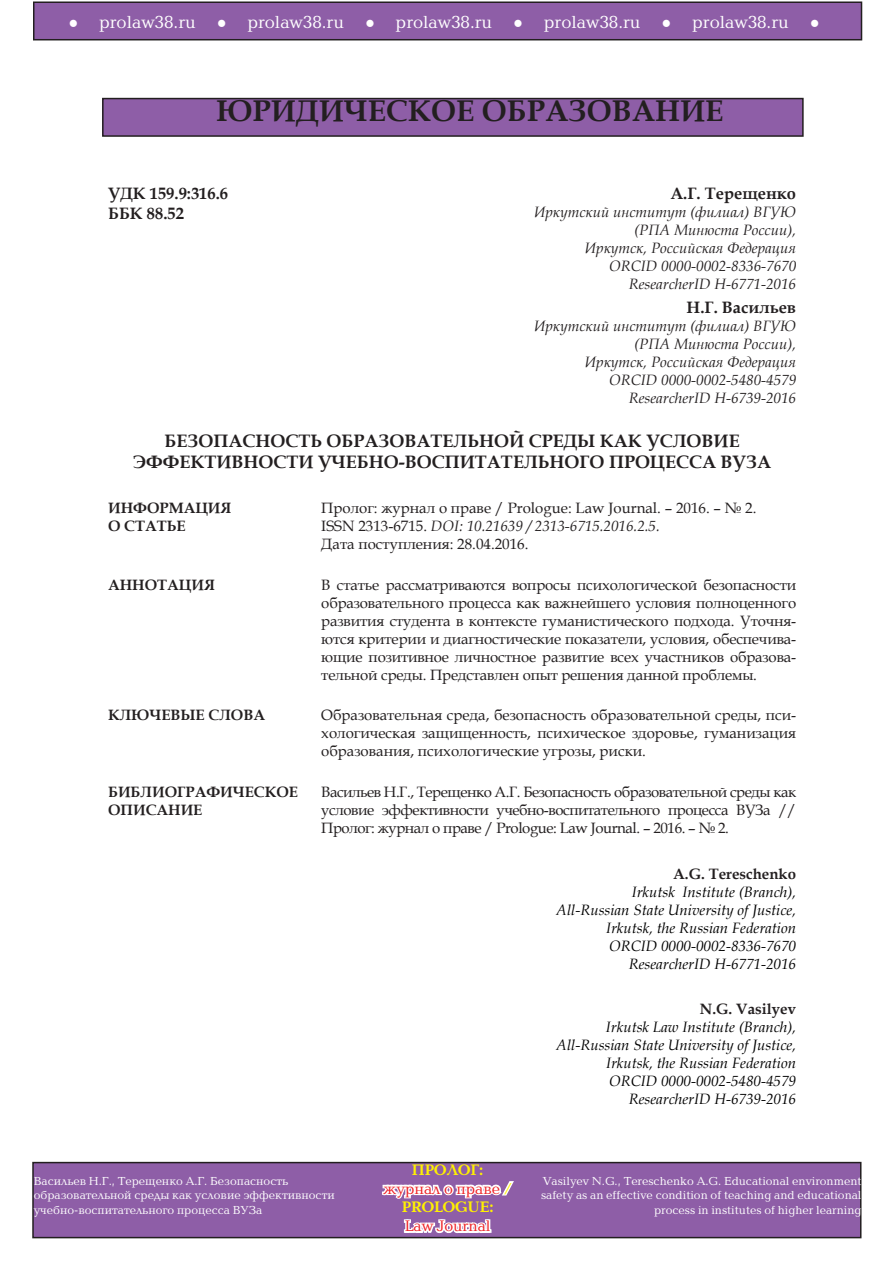
<style>
.page{position:relative;width:893px;height:1263px;background:#fff}
.page>*{position:absolute;margin:0;border:0;box-sizing:border-box;transform-origin:0 0}
.t1{font:700 30px "Book Antiqua";color:#231f20}
.t2{font:700 18px/21.6px "Book Antiqua";color:#231f20;text-align:center}
.t3{font:18px "Baltica C";color:#fff}
.t4{font:700 16.5px/19.8px "Book Antiqua";color:#231f20}
.t5{font:700 15.75px/18.9px "Baltica C";color:#fff101;text-align:center}
.t6{font:15.75px "Baltica C";color:#ee1f23}
.t7{font:15px/18px "Book Antiqua";color:#231f20;text-align:justify}
.t8{font:italic 15px/18px "Book Antiqua";color:#000;text-align:right}
.t9{font:italic 15px/18px "Book Antiqua";color:#231f20;text-align:right}
.t10{font:700 15px/18px "Book Antiqua";color:#231f20}
.t11{font:12px/14.4px "Baltica C";color:#fff}
.s1{font-family:"Book Antiqua";font-size:16.5px}
.s2{font-style:italic}
.s3{font-weight:400;color:#ee1f23}
.s4{font-weight:400}
</style>
<div class="page">
<div style="left:34px;top:2px;width:827px;height:38px;background:#8e5ea7"></div>
<div style="left:33px;top:2px;width:829px;height:38px;border:2px solid #231f20"></div>
<div style="left:33px;top:1162px;width:828px;height:75px;background:#8e5ea7"></div>
<div style="left:32px;top:1162px;width:829px;height:76px;border:2px solid #231f20"></div>
<svg style="left:382px;top:1181px;width:132px;height:18px"></svg>
<svg style="left:402px;top:1219px;width:91px;height:17px"></svg>
<div style="left:103px;top:99px;width:700px;height:37px;background:#8e5ea7"></div>
<div style="left:102px;top:98px;width:702px;height:39px;border:2px solid #231f20"></div>
<p class="t3" style="left:69px;top:13px;width:753px"><span class="s1">●</span> prolaw38.ru <span class="s1">●</span> prolaw38.ru <span class="s1">●</span> prolaw38.ru <span class="s1">●</span> prolaw38.ru <span class="s1">●</span> prolaw38.ru <span class="s1">●</span></p>
<h1 class="t1" style="left:216px;top:90px;width:60px">юридическое</h1>
<h1 class="t1" style="left:482px;top:90px;width:23px">образование</h1>
<p class="t4" style="left:108px;top:184px;width:122px">УДК 159.9:316.6<br>ББК 88.52</p>
<p class="t4" style="left:670px;top:184px;width:127px">А.Г. Терещенко</p>
<p class="t9" style="left:534px;top:203px;width:264px">Иркутский институт (филиал) ВГУЮ (РПА Минюста России),<br>Иркутск, Российская Федерация<br>ORCID 0000-0002-8336-7670<br>ResearcherID H-6771-2016</p>
<p class="t4" style="left:687px;top:298px;width:111px">Н.Г. Васильев</p>
<p class="t9" style="left:534px;top:317px;width:264px">Иркутский институт (филиал) ВГУЮ (РПА Минюста России),<br>Иркутск, Российская Федерация<br>ORCID 0000-0002-5480-4579<br>ResearcherID H-6739-2016</p>
<p class="t2" style="left:133px;top:429px;width:639px">БЕЗОПАСНОСТЬ ОБРАЗОВАТЕЛЬНОЙ СРЕДЫ КАК УСЛОВИЕ<br>ЭФФЕКТИВНОСТИ УЧЕБНО-ВОСПИТАТЕЛЬНОГО ПРОЦЕССА ВУЗА</p>
<p class="t10" style="left:108px;top:498px;width:26px">Информа</p>
<p class="t10" style="left:195px;top:498px;width:25px">ция</p>
<p class="t10" style="left:108px;top:516px;width:28px">о стат</p>
<p class="t10" style="left:167px;top:516px;width:19px">ье</p>
<p class="t7" style="left:321px;top:498px;width:437px;text-align:left">Пролог: журнал о праве / Prologue: Law Journal. – 2016. – № 2.<br>ISSN 2313-6715. <span class="s2">DOI: 10.21639 / 2313-6715.2016.2.5.<br></span>Дата поступления: 28.04.2016.</p>
<p class="t10" style="left:108px;top:575px;width:25px">Аннота</p>
<p class="t10" style="left:179px;top:575px;width:25px">ция</p>
<p class="t7" style="left:321px;top:575px;width:476px">В статье рассматриваются вопросы психологической безопасности образовательного процесса как важнейшего условия полноценного развития студента в контексте гуманистического подхода. Уточня&shy;ются критерии и диагностические показатели, условия, обеспечива&shy;ющие позитивное личностное развитие всех участников образова&shy;тельной среды. Представлен опыт решения данной проблемы.</p>
<p class="t10" style="left:108px;top:706px;width:54px">Ключевые</p>
<p class="t10" style="left:208px;top:706px;width:13px">слова</p>
<p class="t7" style="left:321px;top:706px;width:476px">Образовательная среда, безопасность образовательной среды, пси&shy;хологическая защищенность, психическое здоровье, гуманизация образования, психологические угрозы, риски.</p>
<p class="t10" style="left:108px;top:783px;width:23px">Библиографическое описание</p>
<p class="t7" style="left:321px;top:783px;width:476px">Васильев Н.Г., Терещенко А.Г. Безопасность образовательной среды как условие эффективности учебно-воспитательного процесса ВУЗа // Пролог: журнал о праве / Prologue: Law Journal. – 2016. – № 2.</p>
<p class="t10" style="left:673px;top:865px;width:124px">A.G. Tereschenko</p>
<p class="t8" style="left:556px;top:883px;width:241px">Irkutsk Institute (Branch),<br>All-Russian State University of Justice,<br>Irkutsk, the Russian Federation<br>ORCID 0000-0002-8336-7670<br>ResearcherID H-6771-2016</p>
<p class="t10" style="left:700px;top:999px;width:98px">N.G. Vasilyev</p>
<p class="t8" style="left:556px;top:1017px;width:241px">Irkutsk Law Institute (Branch),<br>All-Russian State University of Justice,<br>Irkutsk, the Russian Federation<br>ORCID 0000-0002-5480-4579<br>ResearcherID H-6739-2016</p>
<p class="t5" style="left:383px;top:1161px;width:130px">ПРОЛОГ: <span class="s3">журнал о праве</span> <span class="s4">/<br></span>PROLOGUE:</p>
<p class="t6" style="left:405px;top:1218px;width:87px">Law Journal</p>
<p class="t11" style="left:34px;top:1174px;width:303px">Васильев Н.Г., Терещенко А.Г. Безопасность образовательной среды как условие эффективности учебно-воспитательного процесса ВУЗа</p>
<p class="t11" style="left:541px;top:1174px;width:322px;text-align:right">Vasilyev N.G., Tereschenko A.G. Educational environment safety as an effective condition of teaching and educational process in institutes of higher learning</p>
</div>
